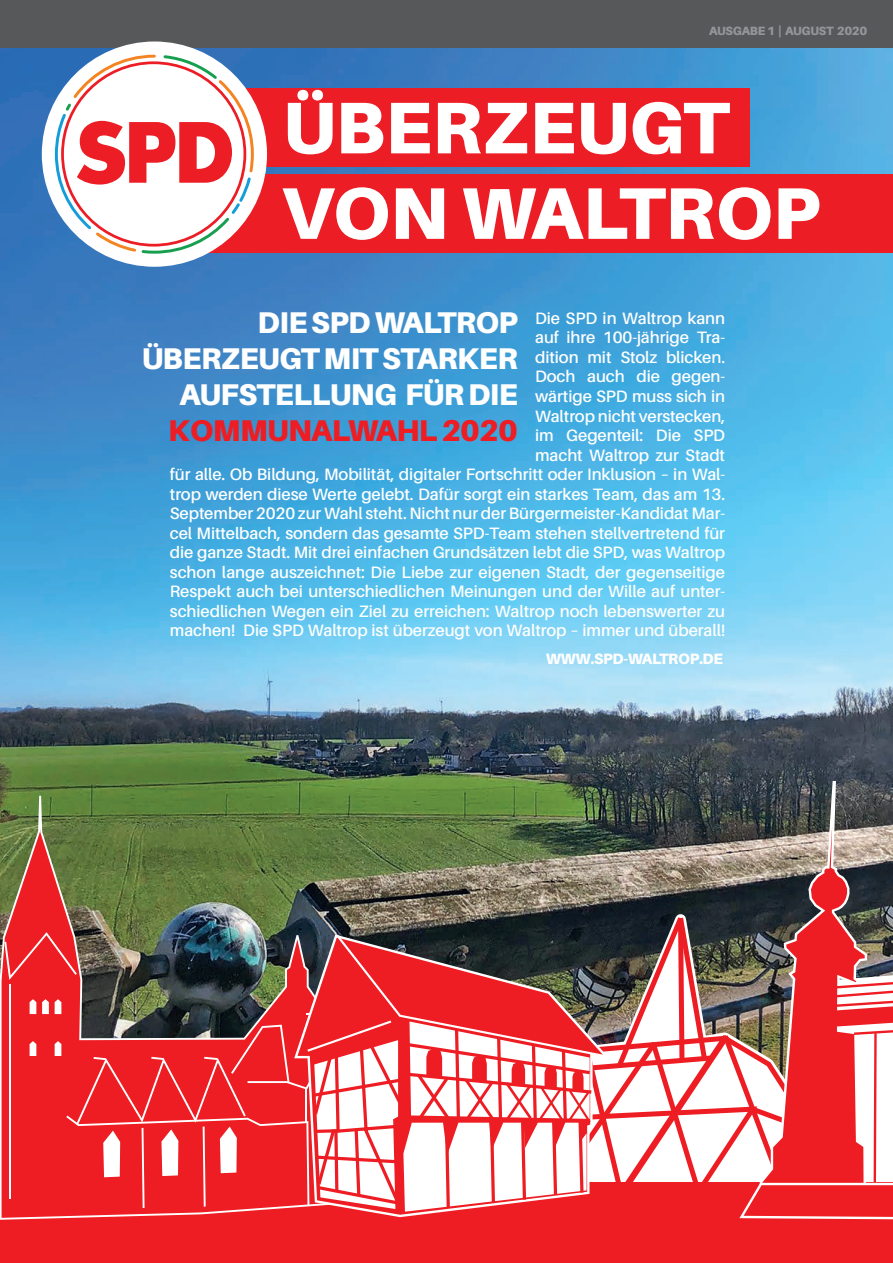
<style>
.page{position:relative;width:893px;height:1263px;background:#fff}
.page>*{position:absolute;margin:0;border:0;box-sizing:border-box;transform-origin:0 0}
.t1{font:900 73.2px/85.5px "Aileron";color:#fff}
.t2{font:900 30px/36px "Aileron";letter-spacing:-.02em;color:#fff;text-align:right}
.t3{font:900 30px "Aileron";letter-spacing:-.02em;color:#ee1d23}
.t4{font:600 16.5px/19.5px "Aileron";letter-spacing:-.005em;color:#fff;text-align:right}
.t5{font:900 15px "Aileron";letter-spacing:-.02em;color:#fff}
.t6{font:900 12px "Aileron";letter-spacing:-.02em;color:#939598}
</style>
<div class="page">
<img style="left:0;top:48px;width:893px;height:748px">
<div style="left:0;top:0;width:893px;height:48px;background:#57585a"></div>
<div style="left:246px;top:88px;width:504px;height:79px;background:#ec1d25"></div>
<div style="left:208px;top:174px;width:685px;height:79px;background:#ec1d25"></div>
<div style="left:42px;top:42px;width:225px;height:225px;background:#fff;border-radius:50%"></div>
<svg style="left:53px;top:53px;width:202px;height:202px"></svg>
<div style="left:0;top:1215px;width:893px;height:48px;background:#ee1d23"></div>
<img style="left:4px;top:782px;width:889px;height:437px">
<p class="t6" style="left:709px;top:24px;width:160px">AUSGABE 1 | AUGUST 2020</p>
<h1 class="t1" style="left:280px;top:85px;width:541px">ÜBERZEUGT<br>VON WALTROP</h1>
<h2 class="t2" style="left:142px;top:304px;width:378px">DIE SPD WALTROP<br>ÜBERZEUGT MIT STARKER<br>AUFSTELLUNG FÜR DIE</h2>
<h2 class="t3" style="left:168px;top:413px;width:351px">KOMMUNALWAHL 2020</h2>
<p class="t4" style="left:170px;top:309px;width:557px">Die SPD in Waltrop kann<br>auf ihre 100-jährige Tra-<br>dition mit Stolz blicken.<br>Doch auch die gegen-<br>wärtige SPD muss sich in<br>Waltrop nicht verstecken,<br>im Gegenteil: Die SPD<br>macht Waltrop zur Stadt<br>für alle. Ob Bildung, Mobilität, digitaler Fortschritt oder Inklusion – in Wal&shy;trop werden diese Werte gelebt. Dafür sorgt ein starkes Team, das am 13.<br>September 2020 zur Wahl steht. Nicht nur der Bürgermeister-Kandidat Mar&shy;cel Mittelbach, sondern das gesamte SPD-Team stehen stellvertretend für die ganze Stadt. Mit drei einfachen Grundsätzen lebt die SPD, was Waltrop schon lange auszeichnet: Die Liebe zur eigenen Stadt, der gegenseitige Respekt auch bei unterschiedlichen Meinungen und der Wille auf unter&shy;schiedlichen Wegen ein Ziel zu erreichen: Waltrop noch lebenswerter zu machen! Die SPD Waltrop ist überzeugt von Waltrop – immer und überall!</p>
<p class="t5" style="left:546px;top:650px;width:179px">WWW.SPD-WALTROP.DE</p>
</div>
